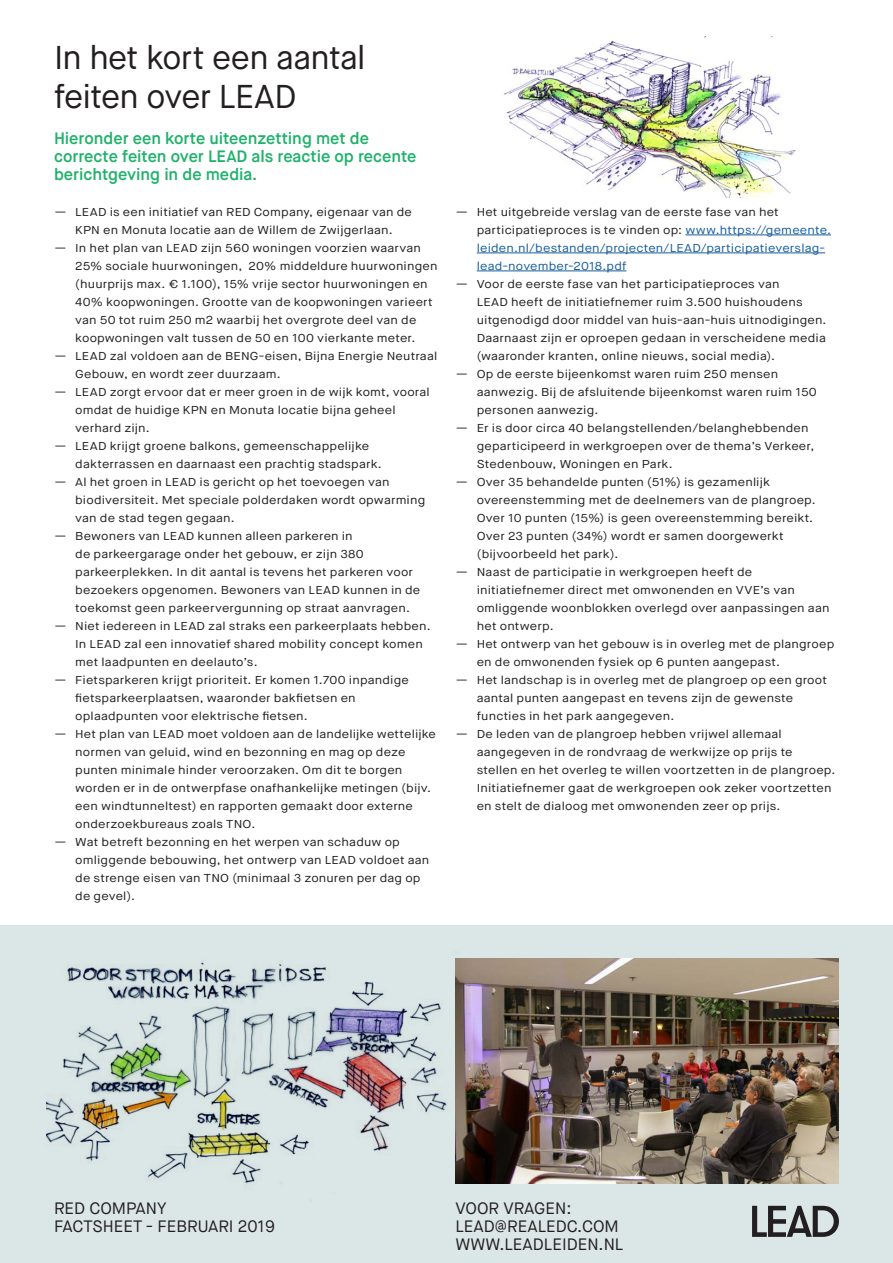
<style>
.page{position:relative;width:893px;height:1263px;background:#fff}
.page>*{position:absolute;margin:0;border:0;box-sizing:border-box;transform-origin:0 0}
._01_Bodytext{font:33px/39px "Maison Neue";letter-spacing:-.025em;color:#231f20}
._01_Bodytext-2{font:600 16.5px/18px "Maison Neue";letter-spacing:-.005em;color:#1eb26a}
.t1{font:16.5px "Maison Neue";color:#231f20}
._01_Bodytext_insprin{font:11.55px/18px "Maison Neue";letter-spacing:.01em;color:#231f20;scale:1.11 1}
._01_Bodytext_insprin-2{font:11.55px/18px "Maison Neue";letter-spacing:.015em;color:#175d9e;scale:1.11 1}
.s1{color:#231f20}
</style>
<div class="page">
<div style="left:0;top:926px;width:893px;height:337px;background:#dbe6e6"></div>
<hr style="left:685px;top:235px;width:146px;height:1px;background:#175d9e">
<hr style="left:477px;top:253px;width:348px;height:1px;background:#175d9e">
<hr style="left:477px;top:271px;width:149px;height:1px;background:#175d9e">
<svg style="left:752px;top:1206px;width:87px;height:31px"></svg>
<img style="left:47px;top:962px;width:443px;height:222px">
<img style="left:455px;top:958px;width:384px;height:225px">
<img style="left:504px;top:37px;width:292px;height:160px">
<p class="_01_Bodytext" style="left:54px;top:38px;width:313px">In het kort een aantal feiten over LEAD</p>
<p class="_01_Bodytext-2" style="left:54px;top:129px;width:364px">Hieronder een korte uiteenzetting met de correcte feiten over LEAD als reactie op recente berichtgeving in de media.</p>
<p class="_01_Bodytext_insprin" style="left:54px;top:203px;width:324px;text-align:center">— LEAD is een initiatief van RED Company, eigenaar van de<br>KPN en Monuta locatie aan de Willem de Zwijgerlaan.</p>
<p class="_01_Bodytext_insprin" style="left:75px;top:239px;width:328px;text-indent:-21px">— In het plan van LEAD zijn 560 woningen voorzien waarvan 25% sociale huurwoningen, 20% middeldure huurwoningen (huurprijs max. € 1.100), 15% vrije sector huurwoningen en 40% koopwoningen. Grootte van de koopwoningen varieert van 50 tot ruim 250 m2 waarbij het overgrote deel van de koopwoningen valt tussen de 50 en 100 vierkante meter.</p>
<p class="_01_Bodytext_insprin" style="left:75px;top:347px;width:328px;text-indent:-21px">— LEAD zal voldoen aan de BENG-eisen, Bijna Energie Neutraal<br>Gebouw, en wordt zeer duurzaam.</p>
<p class="_01_Bodytext_insprin" style="left:75px;top:383px;width:321px;text-indent:-21px">— LEAD zorgt ervoor dat er meer groen in de wijk komt, vooral omdat de huidige KPN en Monuta locatie bijna geheel verhard zijn.</p>
<p class="_01_Bodytext_insprin" style="left:75px;top:437px;width:278px;text-indent:-21px">— LEAD krijgt groene balkons, gemeenschappelijke dakterrassen en daarnaast een prachtig stadspark.</p>
<p class="_01_Bodytext_insprin" style="left:75px;top:473px;width:317px;text-indent:-21px">— Al het groen in LEAD is gericht op het toevoegen van biodiversiteit. Met speciale polderdaken wordt opwarming van de stad tegen gegaan.</p>
<p class="_01_Bodytext_insprin" style="left:75px;top:527px;width:312px;text-indent:-21px">— Bewoners van LEAD kunnen alleen parkeren in<br>de parkeergarage onder het gebouw, er zijn 380 parkeerplekken. In dit aantal is tevens het parkeren voor bezoekers opgenomen. Bewoners van LEAD kunnen in de toekomst geen parkeervergunning op straat aanvragen.</p>
<p class="_01_Bodytext_insprin" style="left:75px;top:617px;width:322px;text-indent:-21px">— Niet iedereen in LEAD zal straks een parkeerplaats hebben.<br>In LEAD zal een innovatief shared mobility concept komen met laadpunten en deelauto’s.</p>
<p class="_01_Bodytext_insprin" style="left:75px;top:671px;width:302px;text-indent:-21px">— Fietsparkeren krijgt prioriteit. Er komen 1.700 inpandige fietsparkeerplaatsen, waaronder bakfietsen en oplaadpunten voor elektrische fietsen.</p>
<p class="_01_Bodytext_insprin" style="left:75px;top:725px;width:327px;text-indent:-21px">— Het plan van LEAD moet voldoen aan de landelijke wettelijke normen van geluid, wind en bezonning en mag op deze punten minimale hinder veroorzaken. Om dit te borgen worden er in de ontwerpfase onafhankelijke metingen (bijv. een windtunneltest) en rapporten gemaakt door externe onderzoekbureaus zoals TNO.</p>
<p class="_01_Bodytext_insprin" style="left:75px;top:833px;width:321px;text-indent:-21px">— Wat betreft bezonning en het werpen van schaduw op omliggende bebouwing, het ontwerp van LEAD voldoet aan de strenge eisen van TNO (minimaal 3 zonuren per dag op de gevel).</p>
<p class="_01_Bodytext_insprin-2" style="left:477px;top:203px;width:321px;text-indent:-21px"><span class="s1">— Het uitgebreide verslag van de eerste fase van het participatieproces is te vinden op:</span> www.https://gemeente. leiden.nl/bestanden/projecten/LEAD/participatieverslag&shy;lead-november-2018.pdf</p>
<p class="_01_Bodytext_insprin" style="left:477px;top:275px;width:317px;text-indent:-21px">— Voor de eerste fase van het participatieproces van<br>LEAD heeft de initiatiefnemer ruim 3.500 huishoudens uitgenodigd door middel van huis-aan-huis uitnodigingen.<br>Daarnaast zijn er oproepen gedaan in verscheidene media (waaronder kranten, online nieuws, social media).</p>
<p class="_01_Bodytext_insprin" style="left:477px;top:365px;width:308px;text-indent:-21px">— Op de eerste bijeenkomst waren ruim 250 mensen aanwezig. Bij de afsluitende bijeenkomst waren ruim 150 personen aanwezig.</p>
<p class="_01_Bodytext_insprin" style="left:477px;top:419px;width:306px;text-indent:-21px">— Er is door circa 40 belangstellenden/belanghebbenden geparticipeerd in werkgroepen over de thema’s Verkeer,<br>Stedenbouw, Woningen en Park.</p>
<p class="_01_Bodytext_insprin" style="left:477px;top:473px;width:307px;text-indent:-21px">— Over 35 behandelde punten (51%) is gezamenlijk overeenstemming met de deelnemers van de plangroep.<br>Over 10 punten (15%) is geen overeenstemming bereikt.<br>Over 23 punten (34%) wordt er samen doorgewerkt (bijvoorbeeld het park).</p>
<p class="_01_Bodytext_insprin" style="left:477px;top:563px;width:319px;text-indent:-21px">— Naast de participatie in werkgroepen heeft de initiatiefnemer direct met omwonenden en VVE’s van omliggende woonblokken overlegd over aanpassingen aan het ontwerp.</p>
<p class="_01_Bodytext_insprin" style="left:477px;top:635px;width:324px;text-indent:-21px">— Het ontwerp van het gebouw is in overleg met de plangroep en de omwonenden fysiek op 6 punten aangepast.</p>
<p class="_01_Bodytext_insprin" style="left:477px;top:671px;width:317px;text-indent:-21px">— Het landschap is in overleg met de plangroep op een groot aantal punten aangepast en tevens zijn de gewenste functies in het park aangegeven.</p>
<p class="_01_Bodytext_insprin" style="left:477px;top:725px;width:325px;text-indent:-21px">— De leden van de plangroep hebben vrijwel allemaal aangegeven in de rondvraag de werkwijze op prijs te stellen en het overleg te willen voortzetten in de plangroep.<br>Initiatiefnemer gaat de werkgroepen ook zeker voortzetten en stelt de dialoog met omwonenden zeer op prijs.</p>
<p class="t1" style="left:54px;top:1198px;width:114px">RED COMPANY</p>
<p class="t1" style="left:54px;top:1216px;width:223px">FACTSHEET - FEBRUARI 2019</p>
<p class="t1" style="left:455px;top:1198px;width:117px">VOOR VRAGEN:</p>
<p class="t1" style="left:455px;top:1216px;width:165px">LEAD@REALEDC.COM</p>
<p class="t1" style="left:455px;top:1234px;width:169px">WWW.LEADLEIDEN.NL</p>
</div>
